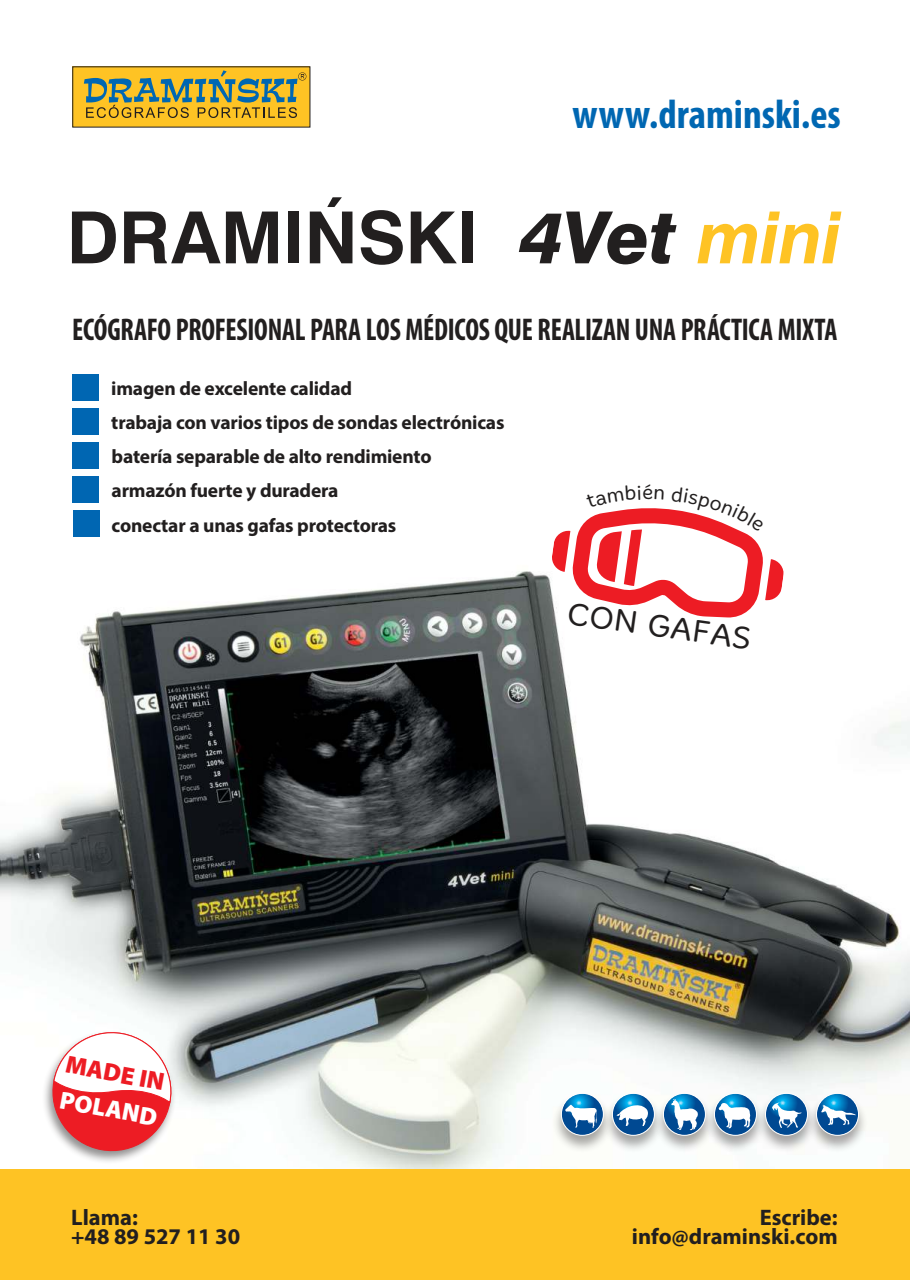
<style>
.page{position:relative;width:910px;height:1280px;background:#fff}
.page>*{position:absolute;margin:0;border:0;box-sizing:border-box;transform-origin:0 0}
.t1{font:700 72px "Swis 721 EU";color:#221f1f}
.t2{font:700 condensed 40.95px "Myriad Pro";color:#0067b2}
.t3{font:300 32.25px "Merge";color:#221f1f}
.t4{font:700 condensed 31.5px "Myriad Pro";letter-spacing:-.01em;color:#221f1f;scale:.9 1}
.t5{font:900 24.9px "Myriad Pro";color:#ed1c24}
.t6{font:900 24.9px "Myriad Pro";color:#fff}
.t7{font:700 22.5px "Myriad Pro";color:#221f1f}
.t8{font:300 20.7px "Merge";color:#221f1f}
.t9{font:700 19.5px/34px "Myriad Pro";letter-spacing:-.01em;color:#221f1f}
.s1{font-family:"Swis 721 Hv EU";font-weight:400;font-style:italic}
.s2{font-style:italic;color:#fec324}
</style>
<div class="page">
<img style="left:0;top:571px;width:910px;height:598px">
<div style="left:0;top:1169px;width:910px;height:111px;background:#fec324"></div>
<div style="left:42px;top:1030px;width:135px;height:135px;background:#221f1f;opacity:.5"></div>
<svg style="left:48px;top:1026px;width:128px;height:129px"></svg>
<div style="left:73px;top:67px;width:237px;height:60px;background:#fec324"></div>
<svg style="left:84px;top:70px;width:222px;height:48px"></svg>
<div style="left:72px;top:374px;width:27px;height:27px;background:#0066b2"></div>
<div style="left:72px;top:408px;width:27px;height:27px;background:#0066b2"></div>
<div style="left:72px;top:442px;width:27px;height:27px;background:#0066b2"></div>
<div style="left:72px;top:476px;width:27px;height:27px;background:#0066b2"></div>
<div style="left:73px;top:510px;width:27px;height:27px;background:#0066b2"></div>
<div style="left:807px;top:1092px;width:61px;height:61px;background:#221f1f;opacity:.4"></div>
<img style="left:816px;top:1093px;width:42px;height:42px">
<div style="left:816px;top:1093px;width:43px;height:43px;border:1px solid #fff;border-radius:50%"></div>
<svg style="left:821px;top:1105px;width:35px;height:21px"></svg>
<div style="left:756px;top:1092px;width:60px;height:61px;background:#221f1f;opacity:.4"></div>
<img style="left:765px;top:1093px;width:42px;height:42px">
<svg style="left:771px;top:1102px;width:30px;height:26px"></svg>
<div style="left:765px;top:1093px;width:43px;height:43px;border:1px solid #fff;border-radius:50%"></div>
<div style="left:705px;top:1092px;width:60px;height:61px;background:#221f1f;opacity:.4"></div>
<img style="left:714px;top:1093px;width:42px;height:42px">
<svg style="left:719px;top:1103px;width:31px;height:25px"></svg>
<div style="left:714px;top:1093px;width:43px;height:43px;border:1px solid #fff;border-radius:50%"></div>
<div style="left:654px;top:1092px;width:60px;height:61px;background:#221f1f;opacity:.4"></div>
<img style="left:663px;top:1093px;width:42px;height:42px">
<div style="left:663px;top:1093px;width:43px;height:43px;border:1px solid #fff;border-radius:50%"></div>
<svg style="left:671px;top:1099px;width:27px;height:31px"></svg>
<div style="left:603px;top:1092px;width:60px;height:61px;background:#221f1f;opacity:.4"></div>
<img style="left:612px;top:1093px;width:42px;height:42px">
<svg style="left:616px;top:1105px;width:34px;height:21px"></svg>
<div style="left:612px;top:1093px;width:43px;height:43px;border:1px solid #fff;border-radius:50%"></div>
<div style="left:552px;top:1092px;width:60px;height:61px;background:#221f1f;opacity:.4"></div>
<img style="left:561px;top:1093px;width:42px;height:42px">
<svg style="left:565px;top:1104px;width:32px;height:23px"></svg>
<div style="left:561px;top:1093px;width:43px;height:43px;border:1px solid #fff;border-radius:50%"></div>
<svg style="left:551px;top:508px;width:234px;height:110px"></svg>
<h2 class="t2" style="left:573px;top:94px;width:270px">www.draminski.es</h2>
<h1 class="t1" style="left:67px;top:193px;width:776px">DRAMIŃSKI <span class="s1">4Vet</span> <span class="s2">mini</span></h1>
<h3 class="t4" style="left:72px;top:314px;width:852px">ECÓGRAFO PROFESIONAL PARA LOS MÉDICOS QUE REALIZAN UNA PRÁCTICA MIXTA</h3>
<p class="t9" style="left:111px;top:373px;width:395px">imagen de excelente calidad<br>trabaja con varios tipos de sondas electrónicas</p>
<p class="t9" style="left:112px;top:441px;width:322px">batería separable de alto rendimiento</p>
<p class="t9" style="left:112px;top:475px;width:228px">armazón fuerte y duradera</p>
<p class="t9" style="left:112px;top:510px;width:286px">conectar a unas gafas protectoras</p>
<p class="t8" style="left:642px;top:484px;width:12px">é</p>
<h3 class="t3" style="left:569px;top:601px;width:187px;rotate:8deg">CON GAFAS</h3>
<p class="t5" style="left:68px;top:1050px;width:102px;rotate:10deg">MADE IN</p>
<p class="t6" style="left:63px;top:1085px;width:100px;rotate:10deg">POLAND</p>
<p class="t7" style="left:71px;top:1208px;width:68px">Llama:</p>
<p class="t7" style="left:760px;top:1208px;width:79px">Escribe:</p>
<p class="t7" style="left:71px;top:1228px;width:170px">+48 89 527 11 30</p>
<p class="t7" style="left:632px;top:1228px;width:207px">info@draminski.com</p>
</div>
